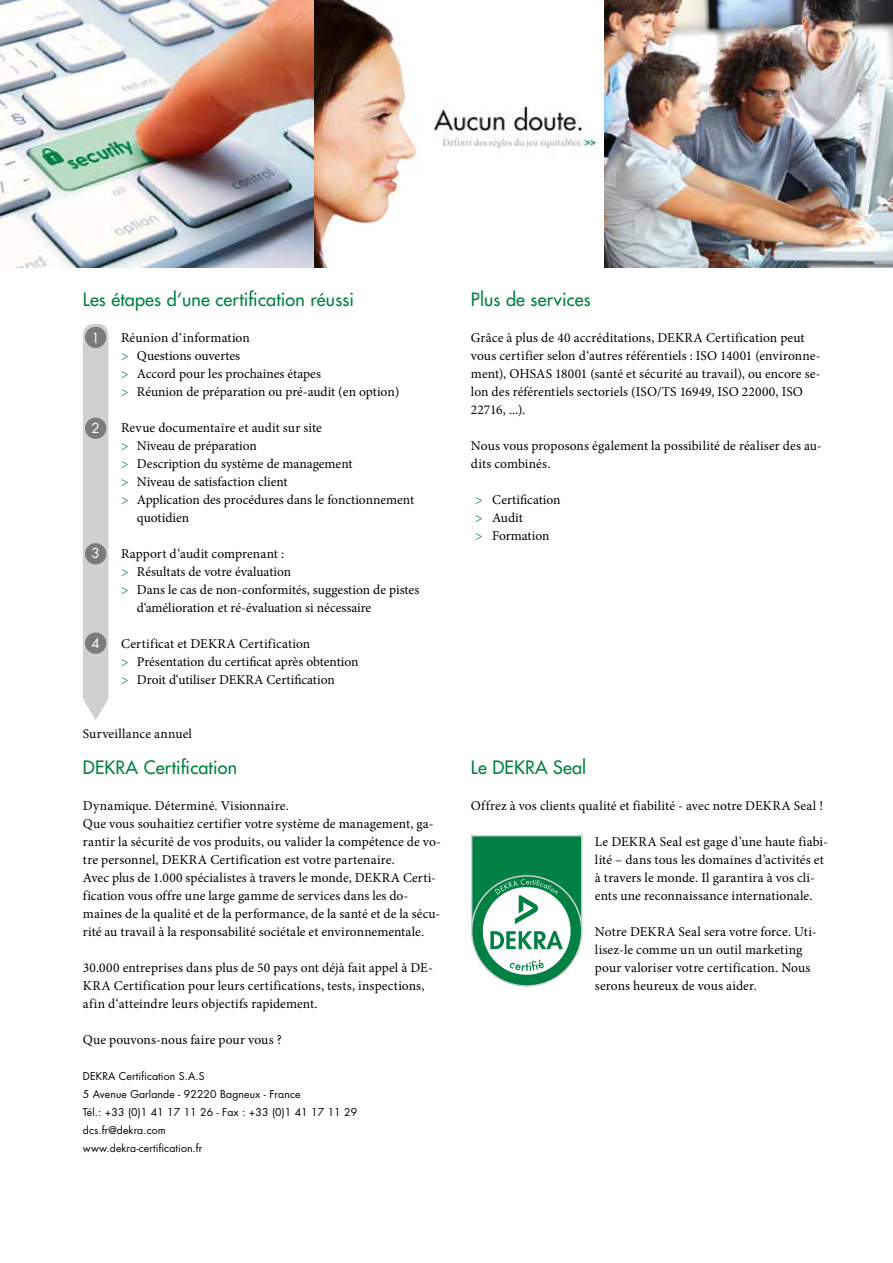
<style>
.page{position:relative;width:893px;height:1263px;background:#fff}
.page>*{position:absolute;margin:0;border:0;box-sizing:border-box;transform-origin:0 0}
.t1{font:500 18px "Futura Std";letter-spacing:.01em;color:#008244}
.t2{font:13.5px/18px "Minion Pro";letter-spacing:.005em;color:#000}
.t3{font:13.5px "Futura Std";color:#fff}
.t4{font:10.5px/18px "Futura Std";letter-spacing:.01em;color:#000}
.s1{color:#008244}
.s2{font-family:"Futura Std";color:#008244}
</style>
<div class="page">
<img style="left:0;top:0;width:893px;height:268px">
<div style="left:83px;top:324px;width:25px;height:396px;background:#d0d0d0"></div>
<div style="left:85px;top:632px;width:21px;height:22px;background:#7c7b7b;border-radius:50%"></div>
<div style="left:85px;top:543px;width:21px;height:21px;background:#7c7b7b;border-radius:50%"></div>
<div style="left:85px;top:327px;width:21px;height:21px;background:#7c7b7b;border-radius:50%"></div>
<div style="left:85px;top:418px;width:21px;height:21px;background:#7c7b7b;border-radius:50%"></div>
<div style="left:472px;top:876px;width:110px;height:110px;background:#008143;border-radius:50%"></div>
<svg style="left:471px;top:835px;width:111px;height:140px"></svg>
<h1 class="t1" style="left:83px;top:288px;width:273px">Les étapes d‘une certification réussi</h1>
<p class="t2" style="left:121px;top:329px;width:280px">Réunion d‘information<br><span class="s1">&gt;</span><span class="s2">&gt;</span> Questions ouvertes<br><span class="s1">&gt;</span><span class="s2">&gt;</span> Accord pour les prochaines étapes<br><span class="s1">&gt;</span><span class="s2">&gt;</span> Réunion de préparation ou pré-audit (en option)</p>
<p class="t2" style="left:121px;top:419px;width:202px">Revue documentaire et audit sur site</p>
<p class="t2" style="left:121px;top:437px;width:137px"><span class="s1">&gt;</span><span class="s2">&gt;</span> Niveau de préparation</p>
<p class="t2" style="left:121px;top:455px;width:233px"><span class="s1">&gt;</span><span class="s2">&gt;</span> Description du système de management</p>
<p class="t2" style="left:121px;top:473px;width:168px"><span class="s1">&gt;</span><span class="s2">&gt;</span> Niveau de satisfaction client</p>
<p class="t2" style="left:121px;top:491px;width:294px"><span class="s1">&gt;</span><span class="s2">&gt;</span> Application des procédures dans le fonctionnement</p>
<p class="t2" style="left:137px;top:509px;width:54px">quotidien</p>
<p class="t2" style="left:121px;top:545px;width:165px">Rapport d‘audit comprenant :</p>
<p class="t2" style="left:121px;top:563px;width:172px"><span class="s1">&gt;</span><span class="s2">&gt;</span> Résultats de votre évaluation</p>
<p class="t2" style="left:121px;top:581px;width:300px"><span class="s1">&gt;</span><span class="s2">&gt;</span> Dans le cas de non-conformités, suggestion de pistes</p>
<p class="t2" style="left:137px;top:599px;width:236px">d‘amélioration et ré-évaluation si nécessaire</p>
<p class="t2" style="left:121px;top:635px;width:239px">Certificat et DEKRA Certification<br><span class="s1">&gt;</span><span class="s2">&gt;</span> Présentation du certificat après obtention <span class="s1">&gt;</span><span class="s2">&gt;</span> Droit d‘utiliser DEKRA Certification</p>
<p class="t3" style="left:92px;top:329px;width:10px">1</p>
<p class="t3" style="left:92px;top:419px;width:10px">2</p>
<p class="t3" style="left:92px;top:545px;width:10px">3</p>
<p class="t3" style="left:92px;top:634px;width:10px">4</p>
<p class="t2" style="left:83px;top:725px;width:110px">Surveillance annuel</p>
<h1 class="t1" style="left:83px;top:756px;width:156px">DEKRA Certification</h1>
<p class="t2" style="left:83px;top:797px;width:360px">Dynamique. Déterminé. Visionnaire.<br>Que vous souhaitiez certifier votre système de management, ga&shy;rantir la sécurité de vos produits, ou valider la compétence de vo&shy;tre personnel, DEKRA Certification est votre partenaire.<br>Avec plus de 1.000 spécialistes à travers le monde, DEKRA Certi&shy;fication vous offre une large gamme de services dans les do&shy;maines de la qualité et de la performance, de la santé et de la sécu&shy;rité au travail à la responsabilité sociétale et environnementale.</p>
<p class="t2" style="left:83px;top:959px;width:351px">30.000 entreprises dans plus de 50 pays ont déjà fait appel à DE-<br>KRA Certification pour leurs certifications, tests, inspections, afin d‘atteindre leurs objectifs rapidement.</p>
<p class="t2" style="left:83px;top:1031px;width:200px">Que pouvons-nous faire pour vous ?</p>
<p class="t4" style="left:83px;top:1067px;width:276px">DEKRA Certification S.A.S<br>5 Avenue Garlande - 92220 Bagneux - France<br>Tél.: +33 (0)1 41 17 11 26 - Fax : +33 (0)1 41 17 11 29 dcs.fr@dekra.com<br>www.dekra-certification.fr</p>
<h1 class="t1" style="left:471px;top:288px;width:121px">Plus de services</h1>
<p class="t2" style="left:471px;top:329px;width:351px">Grâce à plus de 40 accréditations, DEKRA Certification peut vous certifier selon d‘autres référentiels : ISO 14001 (environne&shy;ment), OHSAS 18001 (santé et sécurité au travail), ou encore se&shy;lon des référentiels sectoriels (ISO/TS 16949, ISO 22000, ISO 22716, ...).</p>
<p class="t2" style="left:471px;top:437px;width:352px">Nous vous proposons également la possibilité de réaliser des au&shy;dits combinés.</p>
<p class="t2" style="left:475px;top:491px;width:87px"><span class="s1">&gt;</span><span class="s2">&gt;</span> Certification <span class="s1">&gt;</span><span class="s2">&gt;</span> Audit<br><span class="s1">&gt;</span><span class="s2">&gt;</span> Formation</p>
<h1 class="t1" style="left:471px;top:756px;width:117px">Le DEKRA Seal</h1>
<p class="t2" style="left:471px;top:797px;width:354px">Offrez à vos clients qualité et fiabilité - avec notre DEKRA Seal !</p>
<p class="t2" style="left:595px;top:833px;width:234px">Le DEKRA Seal est gage d’une haute fiabi&shy;lité – dans tous les domaines d’activités et à travers le monde. Il garantira à vos cli&shy;ents une reconnaissance internationale.</p>
<p class="t2" style="left:595px;top:923px;width:223px">Notre DEKRA Seal sera votre force. Uti&shy;lisez-le comme un un outil marketing pour valoriser votre certification. Nous serons heureux de vous aider.</p>
</div>
